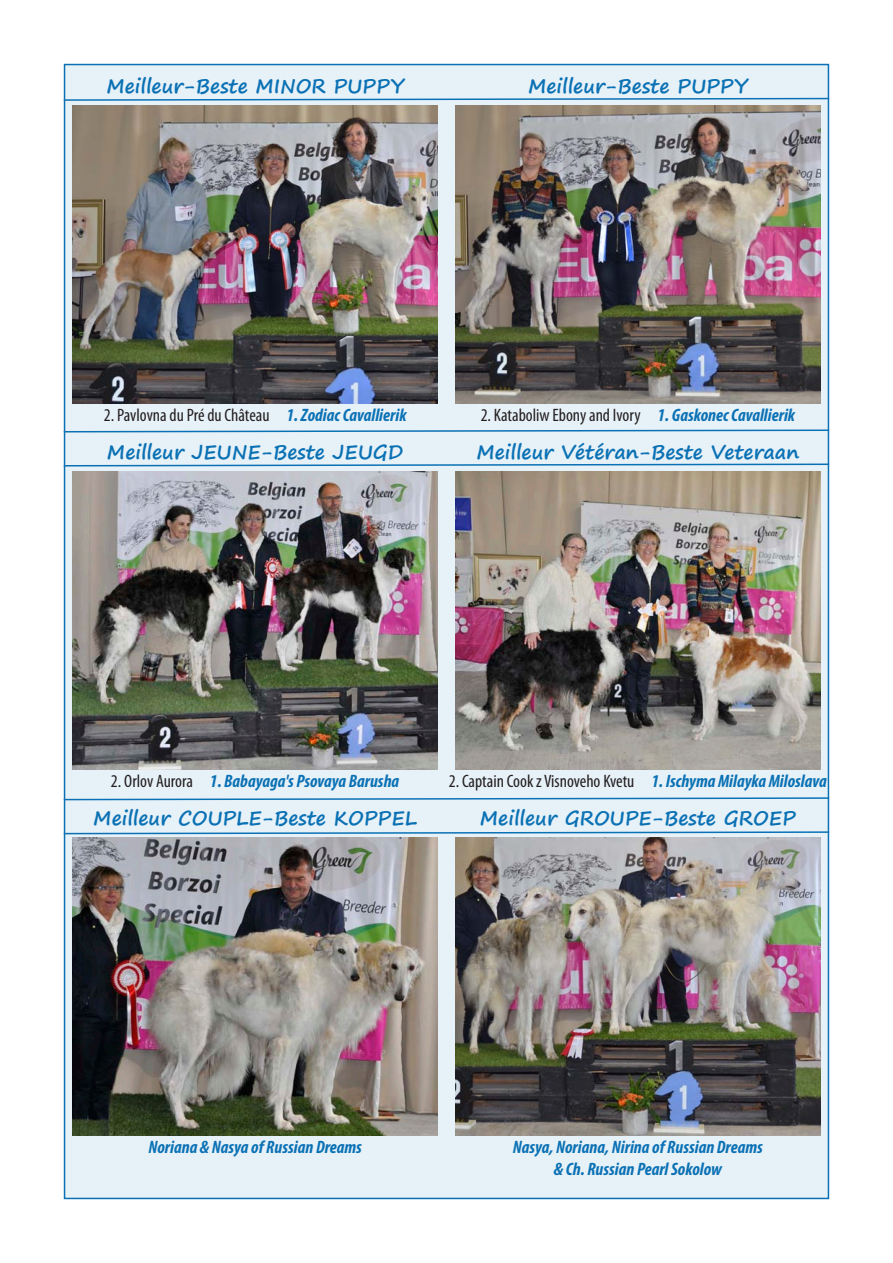
<style>
.page{position:relative;width:893px;height:1263px;background:#fff}
.page>*{position:absolute;margin:0;border:0;box-sizing:border-box;transform-origin:0 0}
.t1{font:700 19.5px "Segoe Print";color:#0a71b4}
.t2{font:condensed 18px "Myriad Pro";color:#231f20}
.t3{font:italic 700 condensed 18px/21.6px "Myriad Pro";color:#0a71b4;text-align:center}
.s1{font-weight:700;font-style:italic;color:#0a71b4}
.s2{font-weight:400;font-style:normal;color:#231f20}
</style>
<div class="page">
<div style="left:64px;top:64px;width:765px;height:1135px;background:#e7f1f8;border:2px solid #0a71b4"></div>
<img style="left:72px;top:106px;width:366px;height:297px">
<img style="left:455px;top:106px;width:366px;height:297px">
<img style="left:72px;top:472px;width:366px;height:297px">
<img style="left:455px;top:472px;width:366px;height:297px">
<img style="left:72px;top:838px;width:366px;height:297px">
<img style="left:455px;top:838px;width:366px;height:297px">
<svg style="left:63px;top:831px;width:767px;height:4px"></svg>
<svg style="left:63px;top:97px;width:767px;height:5px"></svg>
<svg style="left:63px;top:463px;width:767px;height:4px"></svg>
<svg style="left:63px;top:429px;width:767px;height:4px"></svg>
<svg style="left:63px;top:796px;width:767px;height:5px"></svg>
<p class="t1" style="left:106px;top:68px;width:299px">Meilleur-Beste MINOR PUPPY</p>
<p class="t1" style="left:528px;top:68px;width:221px">Meilleur-Beste PUPPY</p>
<p class="t2" style="left:104px;top:404px;width:304px">2. Pavlovna du Pré du Château <span class="s1">1. Zodiac Cavallierik</span></p>
<p class="t2" style="left:481px;top:404px;width:316px">2. Kataboliw Ebony and Ivory <span class="s1">1. Gaskonec Cavallierik</span></p>
<p class="t1" style="left:107px;top:434px;width:298px">Meilleur JEUNE-Beste JEUGD</p>
<p class="t1" style="left:476px;top:434px;width:324px">Meilleur Vétéran-Beste Veteraan</p>
<p class="t3" style="left:111px;top:770px;width:290px"><span class="s2">2. Orlov Aurora</span> 1. Babayaga's Psovaya Barusha</p>
<p class="t2" style="left:449px;top:770px;width:380px">2. Captain Cook z Visnoveho Kvetu <span class="s1">1. Ischyma Milayka Miloslava</span></p>
<p class="t1" style="left:93px;top:800px;width:325px">Meilleur COUPLE-Beste KOPPEL</p>
<p class="t1" style="left:480px;top:800px;width:317px">Meilleur GROUPE-Beste GROEP</p>
<p class="t3" style="left:148px;top:1136px;width:215px">Noriana &amp; Nasya of Russian Dreams</p>
<p class="t3" style="left:513px;top:1136px;width:251px">Nasya, Noriana, Nirina of Russian Dreams &amp; Ch. Russian Pearl Sokolow</p>
</div>
